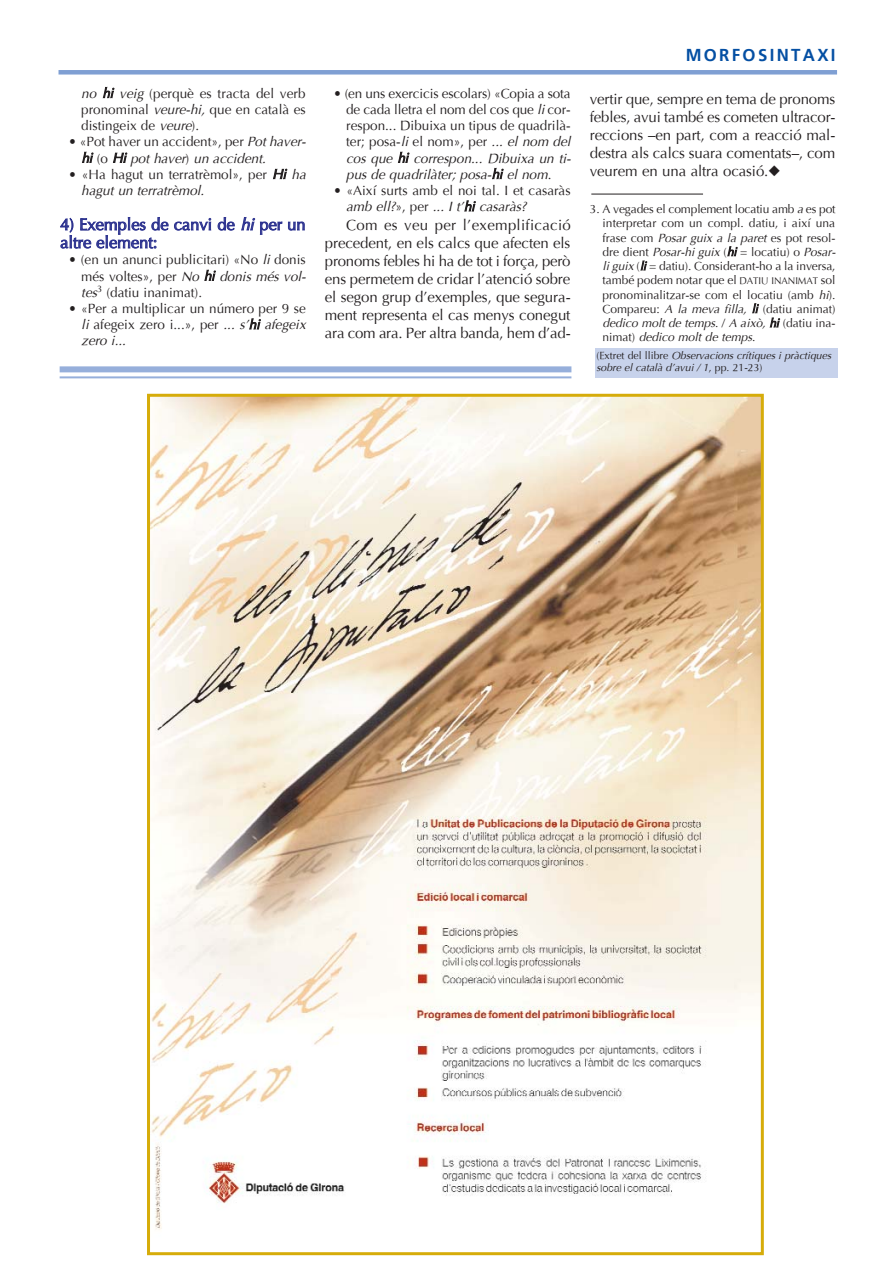
<style>
.page{position:relative;width:893px;height:1263px;background:#fff}
.page>*{position:absolute;margin:0;border:0;box-sizing:border-box;transform-origin:0 0}
.t1{font:700 17.25px "Frutiger";letter-spacing:.14em;color:#044fa3}
.t2{font:16.5px/18px "Optima";color:#2e3490}
.t3{font:15px/18px "Optima";letter-spacing:-.005em;color:#231f20;text-align:justify}
.t4{font:13.5px/16.2px "Optima";color:#231f20}
.t5{font:italic 13.5px/16.2px "Optima";color:#231f20}
.t6{font:12px/14.2px "Optima";color:#231f20}
.t7{font:italic 10.5px/12px "Optima";color:#231f20}
.s1{font-style:italic}
.s2{font-style:normal}
.s3{font-size:9.9px}
</style>
<div class="page">
<div style="left:58px;top:70px;width:779px;height:5px;background:#7f9fd3"></div>
<img style="left:151px;top:398px;width:608px;height:832px">
<div style="left:147px;top:394px;width:616px;height:861px;border:3px solid #d6ac0a"></div>
<hr style="left:591px;top:194px;width:112px;height:1px;background:#231f20">
<div style="left:595px;top:349px;width:242px;height:29px;background:#c7d2eb"></div>
<div style="left:60px;top:366px;width:511px;height:6px;background:#96afdb"></div>
<hr style="left:60px;top:376px;width:511px;height:2px;background:#96afdb">
<p class="t4" style="left:81px;top:86px;width:226px;text-align:justify"><span class="s1">no hi veig</span> (perquè es tracta del verb pronominal <span class="s1">veure-hi,</span> que en català es distingeix de <span class="s1">veure</span>).</p>
<p class="t5" style="left:82px;top:134px;width:229px;text-indent:-13px"><span class="s2">• «Pot haver un accident», per</span> Pothaver&shy;hi <span class="s2">( o</span> Hi pot haver<span class="s2">)</span> un accident.</p>
<p class="t4" style="left:81px;top:167px;width:229px;text-indent:-13px">• «Ha hagut un terratrèmol», per <span class="s1">Hi ha hagut un terratrèmol.</span></p>
<p class="t2" style="left:60px;top:216px;width:247px">4) Exemples de canvi de <span class="s1">hi</span> per un altre element:</p>
<p class="t4" style="left:81px;top:252px;width:229px;text-indent:-13px">• (en un anunci publicitari) «No <span class="s1">li</span>donis més voltes», per <span class="s1">No hi donis més vol&shy;tes</span><sup>3</sup> (datiu inanimat).</p>
<p class="t4" style="left:81px;top:301px;width:229px;text-indent:-13px">• «Per a multiplicar un número per 9 se <span class="s1">li</span> afegeix zero i...», per <span class="s1">... s’hi afegeix zero i...</span></p>
<p class="t4" style="left:346px;top:86px;width:229px;text-indent:-13px">• (en uns exercicis escolars) «Copia a sota de cada lletra el nom del cos que <span class="s1">li</span>cor&shy;respon... Dibuixa un tipus de quadrilà&shy;ter; posa-<span class="s1">li</span> el nom», per <span class="s1">... el nom del cos que hi correspon... Dibuixa un ti&shy;pus de quadrilàter; posa-hi el nom</span>.</p>
<p class="t4" style="left:346px;top:183px;width:226px;text-indent:-13px">• «Així surts amb el noi tal. I et casaràs <span class="s1">amb ell?</span>» , p e r <span class="s1">... I t’hi casaràs?</span></p>
<p class="t3" style="left:325px;top:217px;width:247px;text-indent:21px">Com es veu per l’exemplificació precedent, en els calcs que afecten els pronoms febles hi ha de tot i força, però ens permetem de cridar l’atenció sobre el segon grup d’exemples, que segura&shy;ment representa el cas menys conegut ara com ara. Per altra banda, hem d’ad-</p>
<p class="t1" style="left:685px;top:47px;width:151px">MORFOSINTAXI</p>
<p class="t3" style="left:589px;top:91px;width:247px">vertir que, sempre en tema de pronoms febles, avui també es cometen ultracor&shy;reccions –en part, com a reacció mal&shy;destra als calcs suara comentats–, com veurem en una altra ocasió.◆</p>
<p class="t6" style="left:602px;top:203px;width:237px;text-indent:-13px">3. A vegades el complement locatiu amb <span class="s1">a</span> es pot interpretar com un compl. datiu, i així una frase com <span class="s1">Posar guix a la paret</span> es pot resol&shy;dre dient <span class="s1">Posar-hi guix</span> (<span class="s1">hi</span> = locatiu) o <span class="s1">Posar&shy;liguix</span>(<span class="s1">li</span>= datiu). Considerant-ho a la inversa, també podem notar que el <span class="s3">DATIU INANIMAT</span> sol pronominalitzar-se com el locatiu (amb <span class="s1">hi</span>).<br>Compareu: <span class="s1">A la meva filla, li</span> (datiu animat) <span class="s1">dedico molt de temps</span>. / <span class="s1">A això, hi</span> ( d a t i u i n a - n i m a t ) <span class="s1">dedico molt de temps</span>.</p>
<p class="t7" style="left:596px;top:350px;width:238px"><span class="s2">( E x t r e t d e l l l i b r e</span> Observacions crítiques i pràctiques sobre el català d’avui / 1<span class="s2">, p p . 2 1 - 2 3 )</span></p>
</div>
